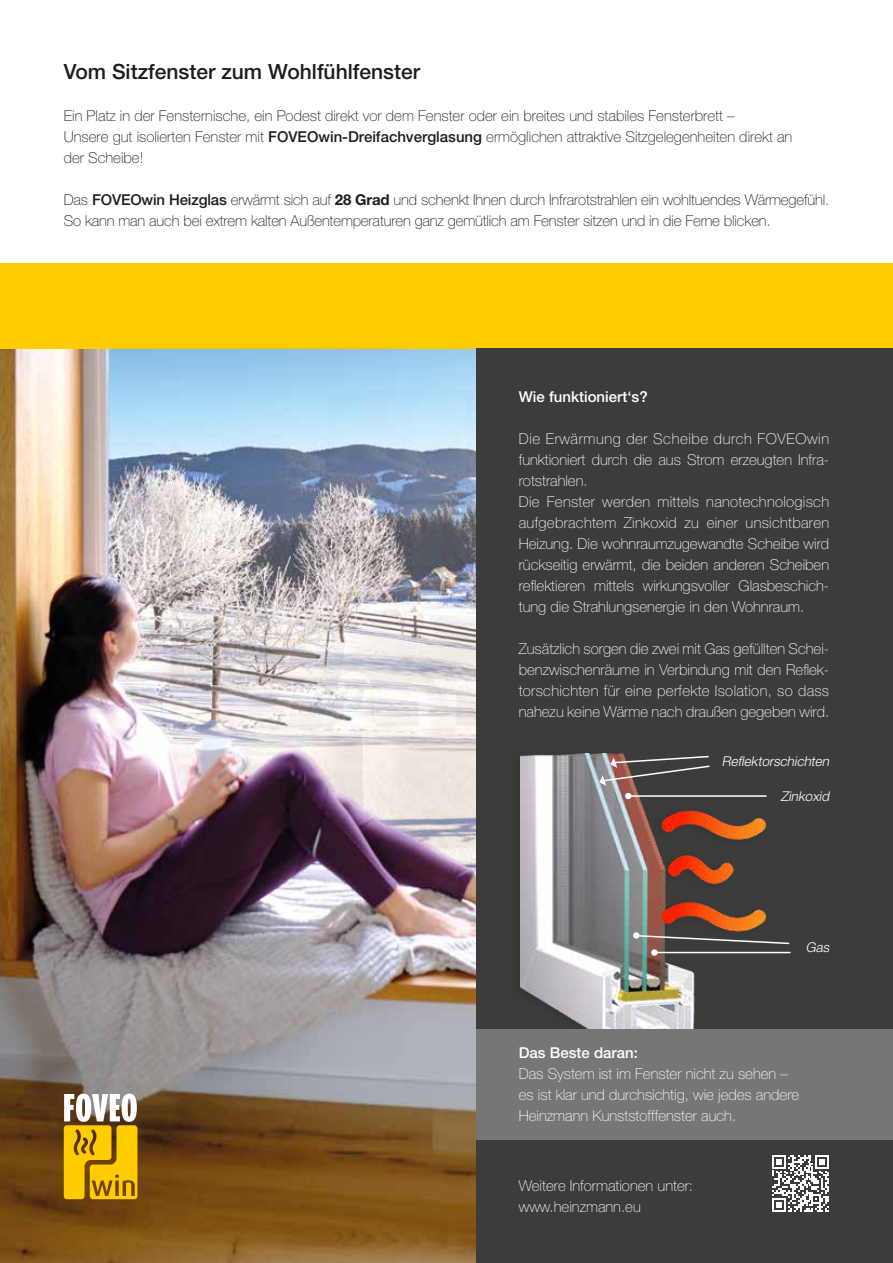
<style>
.page{position:relative;width:893px;height:1263px;background:#fff}
.page>*{position:absolute;margin:0;border:0;box-sizing:border-box;transform-origin:0 0}
.t1{font:500 21px "Helvetica Neue LT Std";color:#1d1d1b}
.t2{font:100 15px/21px "Helvetica Neue LT Std";color:#fff}
.t3{font:100 15px/21px "Helvetica Neue LT Std";color:#1d1d1b}
.t4{font:500 15px "Helvetica Neue LT Std";color:#fff}
.t5{font:italic 300 13.5px "Helvetica Neue LT Std";color:#fff}
.s1{font-weight:500}
.s2{font-weight:700}
</style>
<div class="page">
<img style="left:0;top:349px;width:476px;height:914px">
<div style="left:0;top:264px;width:893px;height:85px;background:#fc0"></div>
<div style="left:476px;top:349px;width:417px;height:914px;background:#3c3c3b"></div>
<img style="left:520px;top:754px;width:247px;height:275px">
<svg style="left:625px;top:792px;width:7px;height:8px"></svg>
<hr style="left:626px;top:795px;width:140px;height:2px;background:#fff">
<svg style="left:633px;top:932px;width:158px;height:24px"></svg>
<svg style="left:599px;top:755px;width:112px;height:31px"></svg>
<svg style="left:64px;top:1093px;width:73px;height:106px"></svg>
<div style="left:476px;top:1029px;width:417px;height:111px;background:#767675"></div>
<svg style="left:772px;top:1155px;width:57px;height:56px"></svg>
<h1 class="t1" style="left:64px;top:59px;width:358px">Vom Sitzfenster zum Wohlfühlfenster</h1>
<p class="t3" style="left:64px;top:105px;width:730px">Ein Platz in der Fensternische, ein Podest direkt vor dem Fenster oder ein breites und stabiles Fensterbrett –<br>Unsere gut isolierten Fenster mit <span class="s1">FOVEOwin-Dreifachverglasung</span> ermöglichen attraktive Sitzgelegenheiten direkt an der Scheibe!</p>
<p class="t3" style="left:64px;top:189px;width:767px">Das <span class="s1">FOVEOwin Heizglas</span> erwärmt sich auf <span class="s2">28 Grad</span> und schenkt Ihnen durch Infrarotstrahlen ein wohltuendes Wärmegefühl.<br>So kann man auch bei extrem kalten Außentemperaturen ganz gemütlich am Fenster sitzen und in die Ferne blicken.</p>
<p class="t4" style="left:519px;top:388px;width:130px">Wie funktioniert‘s?</p>
<p class="t2" style="left:519px;top:428px;width:312px">Die Erwärmung der Scheibe durch FOVEOwin funktioniert durch die aus Strom erzeugten Infra&shy;rotstrahlen.<br>Die Fenster werden mittels nanotechnologisch aufgebrachtem Zinkoxid zu einer unsichtbaren Heizung. Die wohnraumzugewandte Scheibe wird rückseitig erwärmt, die beiden anderen Scheiben reflektieren mittels wirkungsvoller Glasbeschich&shy;tung die Strahlungsenergie in den Wohnraum.</p>
<p class="t2" style="left:519px;top:638px;width:312px;text-align:justify">Zusätzlich sorgen die zwei mit Gas gefüllten Schei&shy;benzwischenräume in Verbindung mit den Reflek&shy;torschichten für eine perfekte Isolation, so dass nahezu keine Wärme nach draußen gegeben wird.</p>
<p class="t5" style="left:722px;top:753px;width:112px">Reflektorschichten</p>
<p class="t5" style="left:781px;top:788px;width:53px">Zinkoxid</p>
<p class="t5" style="left:806px;top:939px;width:28px">Gas</p>
<p class="t4" style="left:519px;top:1043px;width:121px">Das Beste daran:</p>
<p class="t2" style="left:519px;top:1063px;width:282px">Das System ist im Fenster nicht zu sehen – es ist klar und durchsichtig, wie jedes andere<br>Heinzmann Kunststofffenster auch.</p>
<p class="t2" style="left:519px;top:1175px;width:176px">Weitere Informationen unter: www.heinzmann.eu</p>
</div>
